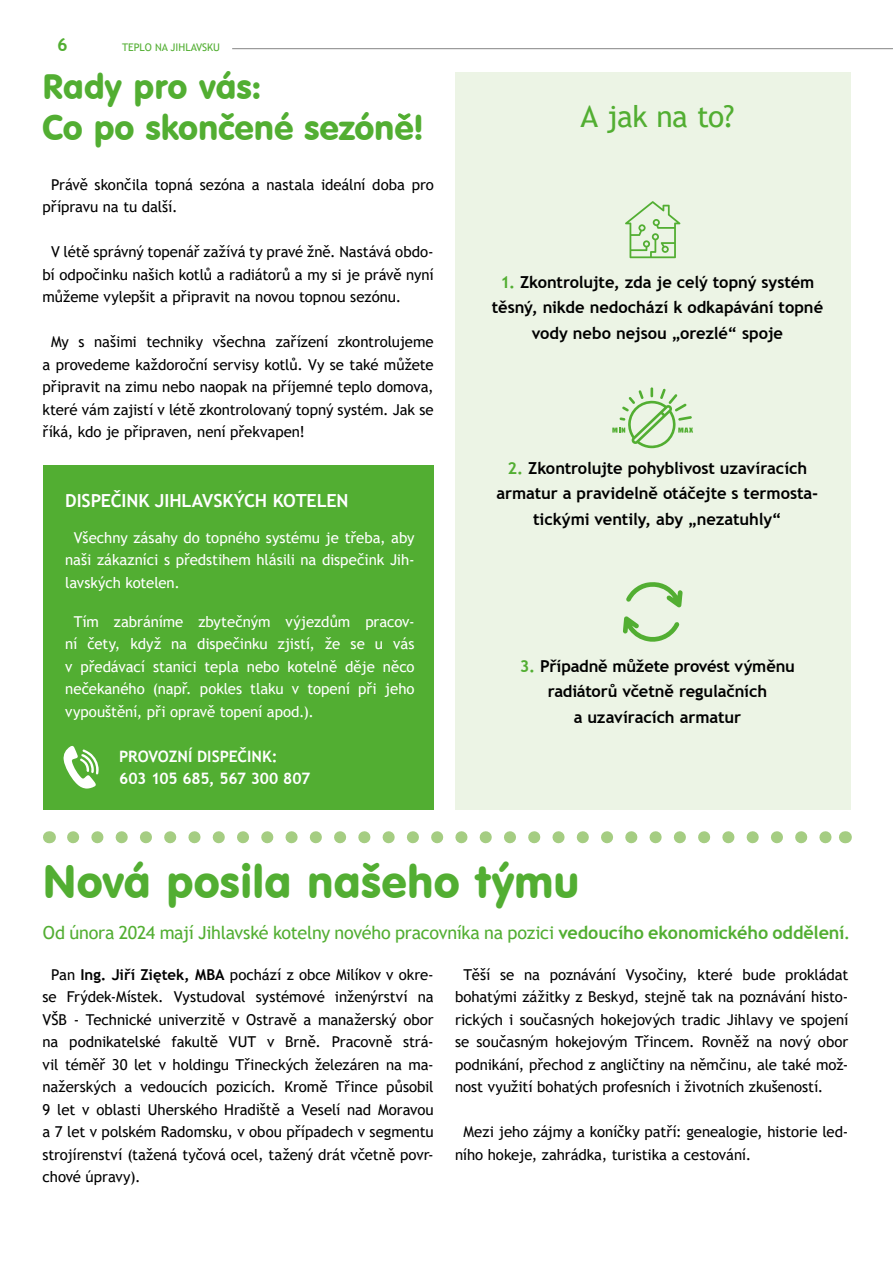
<style>
.page{position:relative;width:893px;height:1263px;background:#fff}
.page>*{position:absolute;margin:0;border:0;box-sizing:border-box;transform-origin:0 0}
.t1{font:45px "VAG Rounded BT";letter-spacing:.005em;color:#52ae32}
.t2{font:34.5px "VAG Rounded BT";color:#52ae32}
.t3{font:30px "Trebuchet MS";letter-spacing:-.02em;color:#52ae32}
.t4{font:18px "Trebuchet MS";letter-spacing:-.015em;color:#52ae32}
.t5{font:700 18px "Trebuchet MS";letter-spacing:-.01em;color:#fff}
.t6{font:700 18px "Trebuchet MS";color:#52ae32}
.t7{font:700 16.5px/25.5px "Trebuchet MS";letter-spacing:-.005em;color:#000;text-align:center}
.t8{font:700 15.75px/22.5px "Trebuchet MS";letter-spacing:-.01em;color:#fff}
.t9{font:15px/22.5px "Trebuchet MS";letter-spacing:-.005em;color:#000;text-align:justify}
.t10{font:15px/22.5px "Trebuchet MS";letter-spacing:-.005em;color:#fff;text-align:justify}
.t11{font:10.5px "Trebuchet MS";color:#52ae32}
.s1{color:#52ae32}
.s2{font-weight:700}
</style>
<div class="page">
<div style="left:455px;top:72px;width:395px;height:738px;background:#ecf4e5"></div>
<div style="left:43px;top:466px;width:391px;height:344px;background:#52ae32"></div>
<hr style="left:232px;top:48px;width:661px;height:1px;background:#858584">
<svg style="left:398px;top:113px;width:12px;height:7px"></svg>
<svg style="left:623px;top:616px;width:56px;height:26px"></svg>
<svg style="left:626px;top:582px;width:56px;height:26px"></svg>
<svg style="left:612px;top:387px;width:81px;height:61px"></svg>
<svg style="left:625px;top:201px;width:55px;height:57px"></svg>
<svg style="left:73px;top:831px;width:759px;height:12px"></svg>
<svg style="left:49px;top:831px;width:1px;height:12px"></svg>
<svg style="left:845px;top:831px;width:1px;height:12px"></svg>
<svg style="left:63px;top:746px;width:36px;height:42px"></svg>
<p class="t6" style="left:57px;top:33px;width:12px">6</p>
<p class="t11" style="left:122px;top:40px;width:100px">TEPLO NA JIHLAVSKU</p>
<h2 class="t2" style="left:43px;top:64px;width:219px">Rady pro vás:</h2>
<h2 class="t2" style="left:42px;top:106px;width:383px">Co po skončené sezóne!</h2>
<p class="t9" style="left:43px;top:173px;width:393px;text-indent:9px">Právě skončila topná sezóna a nastala ideální doba pro přípravu na tu další.</p>
<p class="t9" style="left:43px;top:240px;width:393px;text-indent:9px">V létě správný topenář zažívá ty pravé žně. Nastává obdo&shy;bí odpočinku našich kotlů a radiátorů a my si je právě nyní můžeme vylepšit a připravit na novou topnou sezónu.</p>
<p class="t9" style="left:43px;top:330px;width:393px;text-indent:9px">My s našimi techniky všechna zařízení zkontrolujeme a provedeme každoroční servisy kotlů. Vy se také můžete připravit na zimu nebo naopak na příjemné teplo domova, které vám zajistí v létě zkontrolovaný topný systém. Jak se říká, kdo je připraven, není překvapen!</p>
<p class="t5" style="left:65px;top:489px;width:285px">DISPEČINK JIHLAVSKÝCH KOTELEN</p>
<p class="t10" style="left:65px;top:526px;width:351px;text-indent:9px">Všechny zásahy do topného systému je třeba, aby naši zákazníci s předstihem hlásili na dispečink Jih&shy;lavských kotelen.</p>
<p class="t10" style="left:65px;top:610px;width:351px;text-indent:9px">Tím zabráníme zbytečným výjezdům pracov&shy;ní čety, když na dispečinku zjistí, že se u vás v předávací stanici tepla nebo kotelně děje něco nečekaného (např. pokles tlaku v topení při jeho vypouštění, při opravě topení apod.).</p>
<p class="t8" style="left:119px;top:745px;width:193px">PROVOZNÍ DISPEČINK:<br>603 105 685, 567 300 807</p>
<h3 class="t3" style="left:580px;top:98px;width:155px">A jak na to?</h3>
<p class="t7" style="left:492px;top:269px;width:333px"><span class="s1">1.</span> Zkontrolujte, zda je celý topný systém těsný, nikde nedochází k odkapávání topné vody nebo nejsou „orezlé“ spoje</p>
<p class="t7" style="left:496px;top:455px;width:323px"><span class="s1">2.</span> Zkontrolujte pohyblivost uzavíracích armatur a pravidelně otáčejte s termosta&shy;tickými ventily, aby „nezatuhly“</p>
<p class="t7" style="left:520px;top:653px;width:277px"><span class="s1">3.</span> Případně můžete provést výměnu radiátorů včetně regulačních<br>a uzavíracích armatur</p>
<h1 class="t1" style="left:43px;top:853px;width:538px">Nová posila našeho týmu</h1>
<p class="t4" style="left:43px;top:921px;width:809px">Od února 2024 mají Jihlavské kotelny nového pracovníka na pozici <span class="s2">vedoucího ekonomického oddělení</span>.</p>
<p class="t9" style="left:43px;top:963px;width:393px;text-indent:9px">Pan <span class="s2">Ing. Jiří Ziętek, MBA</span> pochází z obce Milíkov v okre&shy;se Frýdek-Místek. Vystudoval systémové inženýrství na VŠB - Technické univerzitě v Ostravě a manažerský obor na podnikatelské fakultě VUT v Brně. Pracovně strá&shy;vil téměř 30 let v holdingu Třineckých železáren na ma&shy;nažerských a vedoucích pozicích. Kromě Třince působil 9 let v oblasti Uherského Hradiště a Veselí nad Moravou a 7 let v polském Radomsku, v obou případech v segmentu strojírenství (tažená tyčová ocel, tažený drát včetně povr&shy;chové úpravy).</p>
<p class="t9" style="left:455px;top:963px;width:395px;text-indent:8px">Těší se na poznávání Vysočiny, které bude prokládat bohatými zážitky z Beskyd, stejně tak na poznávání histo&shy;rických i současných hokejových tradic Jihlavy ve spojení se současným hokejovým Třincem. Rovněž na nový obor podnikání, přechod z angličtiny na němčinu, ale také mož&shy;nost využití bohatých profesních i životních zkušeností.</p>
<p class="t9" style="left:455px;top:1121px;width:395px;text-indent:9px">Mezi jeho zájmy a koníčky patří: genealogie, historie led&shy;ního hokeje, zahrádka, turistika a cestování.</p>
</div>
